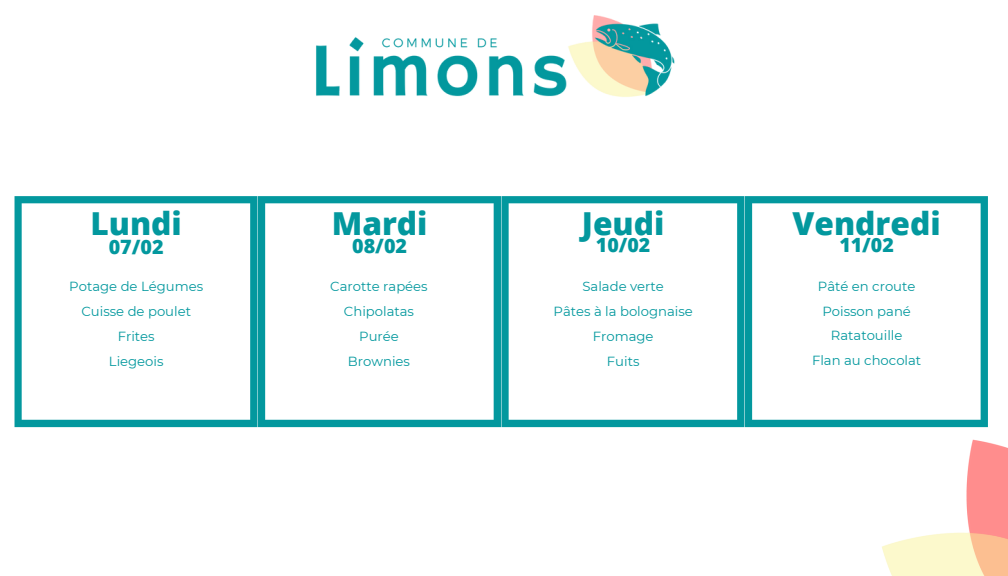
<style>
.page{position:relative;width:1008px;height:576px;background:#fff}
.page>*{position:absolute;margin:0;border:0;box-sizing:border-box;transform-origin:0 0}
.t1{font:800 31.6px "Open Sans";color:#03989e}
.t2{font:800 19.6px "Open Sans";color:#03989e}
.t3{font:13.2px "Montserrat";color:#03989e}
</style>
<div class="page">
<img style="left:316px;top:15px;width:359px;height:82px">
<img style="left:812px;top:427px;width:196px;height:149px">
<svg style="left:15px;top:196px;width:243px;height:231px"></svg>
<svg style="left:258px;top:196px;width:243px;height:231px"></svg>
<svg style="left:501px;top:196px;width:243px;height:231px"></svg>
<svg style="left:745px;top:196px;width:243px;height:231px"></svg>
<p class="t1" style="left:90px;top:202px;width:93px">Lundi</p>
<p class="t1" style="left:332px;top:202px;width:97px">Mardi</p>
<p class="t1" style="left:582px;top:202px;width:84px">Jeudi</p>
<p class="t2" style="left:352px;top:232px;width:56px">08/02</p>
<p class="t2" style="left:596px;top:231px;width:56px">10/02</p>
<p class="t2" style="left:109px;top:233px;width:56px">07/02</p>
<p class="t3" style="left:69px;top:279px;width:135px">Potage de Légumes</p>
<p class="t3" style="left:81px;top:303px;width:111px">Cuisse de poulet</p>
<p class="t3" style="left:118px;top:328px;width:38px">Frites</p>
<p class="t3" style="left:109px;top:353px;width:56px">Liegeois</p>
<p class="t3" style="left:583px;top:279px;width:83px">Salade verte</p>
<p class="t3" style="left:554px;top:303px;width:141px">Pâtes à la bolognaise</p>
<p class="t3" style="left:593px;top:328px;width:62px">Fromage</p>
<p class="t3" style="left:607px;top:353px;width:34px">Fuits</p>
<p class="t3" style="left:330px;top:279px;width:99px">Carotte rapées</p>
<p class="t3" style="left:344px;top:303px;width:72px">Chipolatas</p>
<p class="t3" style="left:359px;top:328px;width:41px">Purée</p>
<p class="t3" style="left:348px;top:353px;width:64px">Brownies</p>
<p class="t1" style="left:793px;top:202px;width:150px">Vendredi</p>
<p class="t2" style="left:839px;top:231px;width:56px">11/02</p>
<p class="t3" style="left:818px;top:278px;width:99px">Pâté en croute</p>
<p class="t3" style="left:822px;top:303px;width:90px">Poisson pané</p>
<p class="t3" style="left:831px;top:328px;width:73px">Ratatouille</p>
<p class="t3" style="left:812px;top:352px;width:111px">Flan au chocolat</p>
</div>
